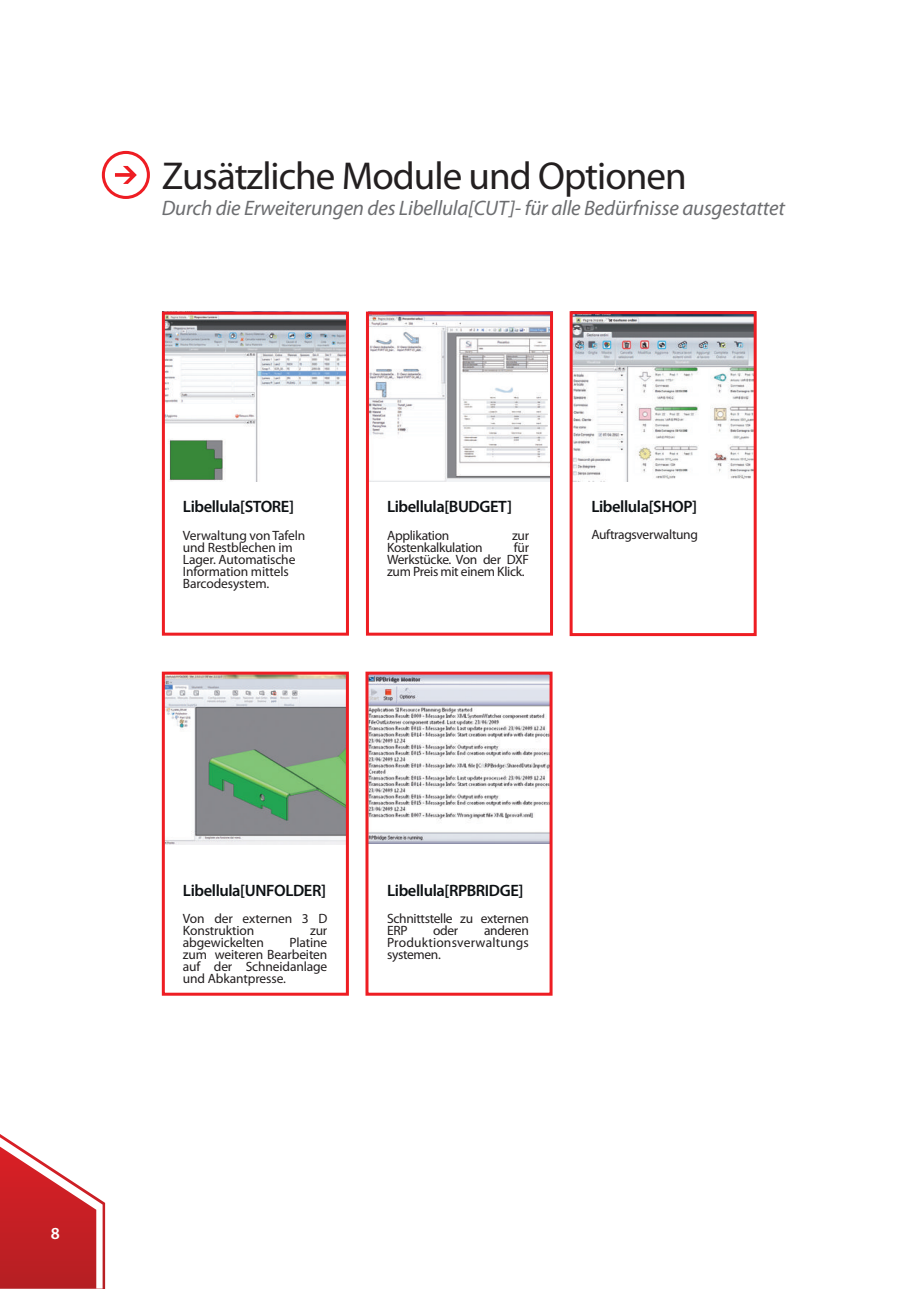
<style>
.page{position:relative;width:919px;height:1289px;background:#fff}
.page>*{position:absolute;margin:0;border:0;box-sizing:border-box;transform-origin:0 0}
.t1{font:39px "Myriad Pro";letter-spacing:-.025em;color:#231f20}
.t2{font:italic 21px "Myriad Pro";letter-spacing:-.01em;color:#6c6d70}
.t3{font:600 16.95px "Myriad Pro";color:#fff}
.t4{font:600 16.5px "Myriad Pro";letter-spacing:-.025em;color:#0c1013}
.t5{font:600 16.5px "Myriad Pro";letter-spacing:-.025em;color:#0c0f12}
.t6{font:13.5px/12px "Myriad Pro";letter-spacing:-.01em;color:#231f20}
</style>
<div class="page">
<svg style="left:115px;top:166px;width:22px;height:18px"></svg>
<div style="left:102px;top:151px;width:48px;height:48px;border:3px solid #ee1d23;border-radius:50%"></div>
<img style="left:370px;top:315px;width:179px;height:166px">
<img style="left:166px;top:315px;width:179px;height:166px">
<img style="left:573px;top:315px;width:179px;height:166px">
<img style="left:166px;top:675px;width:179px;height:169px">
<img style="left:369px;top:675px;width:179px;height:168px">
<div style="left:366px;top:311px;width:187px;height:324px;border:3px solid #ee1d23"></div>
<div style="left:569px;top:311px;width:187px;height:325px;border:3px solid #ee1d23"></div>
<div style="left:162px;top:311px;width:187px;height:324px;border:3px solid #ee1d23"></div>
<div style="left:162px;top:671px;width:187px;height:324px;border:3px solid #ee1d23"></div>
<div style="left:365px;top:671px;width:187px;height:324px;border:3px solid #ee1d23"></div>
<svg style="left:0;top:1134px;width:105px;height:154px"></svg>
<h1 class="t1" style="left:162px;top:152px;width:526px">Zusätzliche Module und Optionen</h1>
<h2 class="t2" style="left:162px;top:195px;width:624px">Durch die Erweiterungen des Libellula[CUT]- für alle Bedürfnisse ausgestattet</h2>
<p class="t5" style="left:387px;top:495px;width:127px">Libellula[BUDGET]</p>
<p class="t4" style="left:183px;top:496px;width:113px">Libellula[STORE]</p>
<p class="t4" style="left:591px;top:495px;width:107px">Libellula[SHOP]</p>
<p class="t6" style="left:387px;top:529px;width:64px">Applikation</p>
<p class="t6" style="left:512px;top:529px;width:18px">zur</p>
<p class="t6" style="left:387px;top:541px;width:97px">Kostenkalkulation</p>
<p class="t6" style="left:183px;top:529px;width:124px">Verwaltung von Tafeln</p>
<p class="t6" style="left:591px;top:528px;width:108px">Auftragsverwaltung</p>
<p class="t6" style="left:183px;top:541px;width:114px">und Restblechen im<br>Lager. Automatische<br>Information mittels<br>Barcodesystem.</p>
<p class="t6" style="left:387px;top:541px;width:143px;text-align:justify;text-indent:127px">für Werkstücke. Von der DXF zum Preis mit einem Klick.</p>
<p class="t3" style="left:51px;top:1222px;width:11px">8</p>
<p class="t4" style="left:183px;top:880px;width:144px">Libellula[UNFOLDER]</p>
<p class="t4" style="left:387px;top:880px;width:138px">Libellula[RPBRIDGE]</p>
<p class="t6" style="left:183px;top:912px;width:146px">Von der externen 3 D<br>Konstruktion</p>
<p class="t6" style="left:310px;top:924px;width:19px">zur</p>
<p class="t6" style="left:183px;top:936px;width:146px;text-align:justify;text-indent:107px">Platine zum weiteren Bearbeiten auf der Schneidanlage und Abkantpresse.</p>
<p class="t6" style="left:183px;top:936px;width:82px">abgewickelten</p>
<p class="t6" style="left:387px;top:912px;width:143px">Schnittstelle zu externen<br>ERP</p>
<p class="t6" style="left:387px;top:924px;width:143px;text-align:justify;text-indent:97px">anderen Produktionsverwaltungs systemen.</p>
<p class="t6" style="left:433px;top:924px;width:27px">oder</p>
</div>
